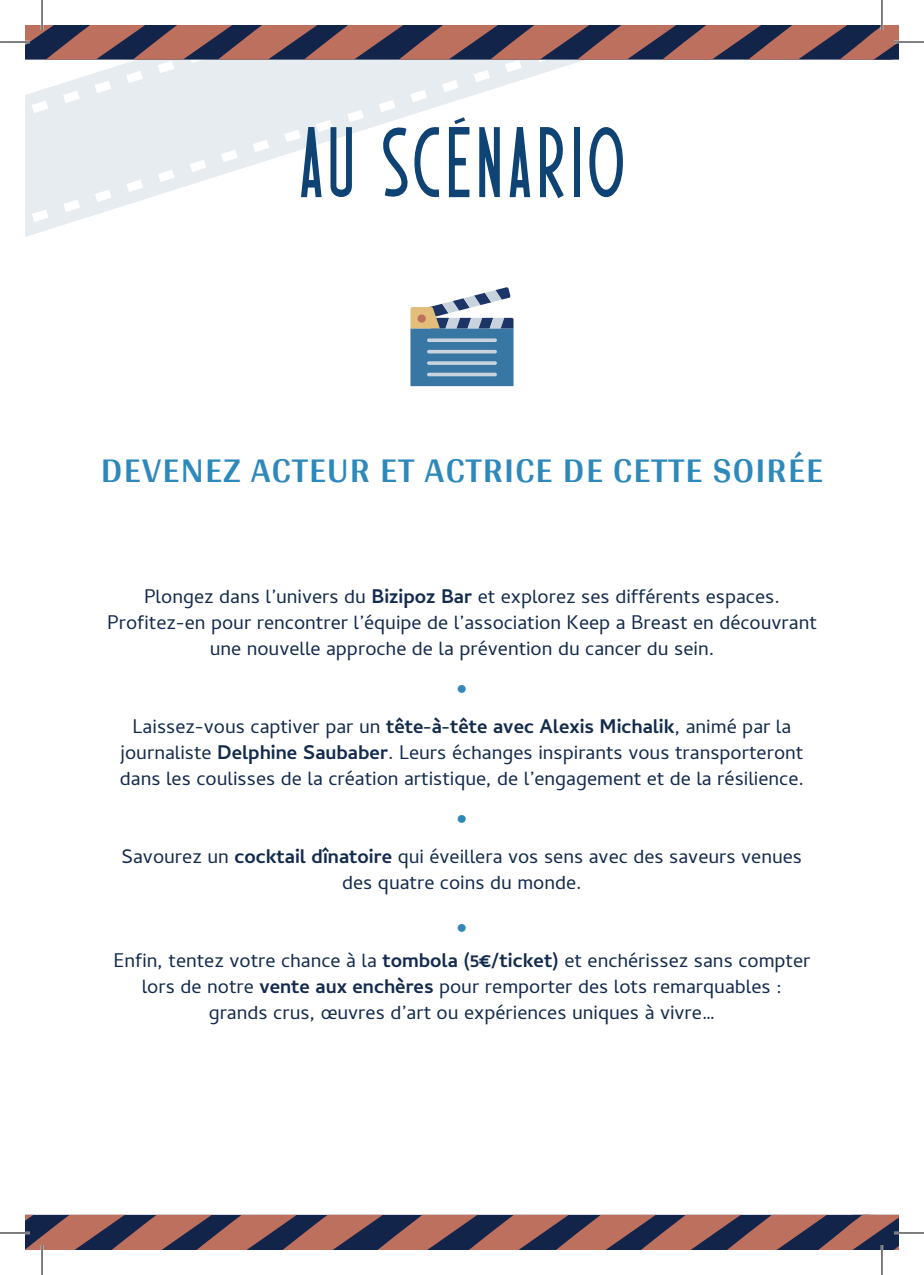
<style>
.page{position:relative;width:924px;height:1275px;background:#fff}
.page>*{position:absolute;margin:0;border:0;box-sizing:border-box;transform-origin:0 0}
.t1{font:100px "Sombeto";letter-spacing:.05em;color:#0f4374}
.t2{font:700 36px "Arya";letter-spacing:.035em;color:#2d88bc}
.t3{font:24px "Cambay";color:#2d88bc}
.t4{font:20px/26px "Cambay";color:#132a4d;text-align:center}
.s1{font-weight:700}
</style>
<div class="page">
<svg style="left:25px;top:60px;width:559px;height:177px"></svg>
<svg style="left:25px;top:25px;width:873px;height:35px"></svg>
<svg style="left:454px;top:117px;width:11px;height:7px"></svg>
<svg style="left:410px;top:287px;width:103px;height:99px"></svg>
<svg style="left:427px;top:338px;width:69px;height:4px"></svg>
<hr style="left:427px;top:350px;width:69px;height:3px;background:#c8d3dd;border-radius:2px">
<svg style="left:427px;top:361px;width:69px;height:4px"></svg>
<hr style="left:427px;top:373px;width:69px;height:3px;background:#c8d3dd;border-radius:2px">
<div style="left:417px;top:314px;width:8px;height:9px;background:#bd705e;border-radius:50%"></div>
<svg style="left:25px;top:1214px;width:873px;height:36px"></svg>
<hr style="left:0;top:41px;width:30px;height:2px;background:#fff">
<hr style="left:893px;top:41px;width:30px;height:2px;background:#fff">
<hr style="left:0;top:1231px;width:30px;height:3px;background:#fff">
<hr style="left:893px;top:1231px;width:30px;height:3px;background:#fff">
<hr style="left:41px;top:0;width:2px;height:30px;background:#fff">
<hr style="left:41px;top:1245px;width:2px;height:30px;background:#fff">
<hr style="left:880px;top:0;width:2px;height:30px;background:#fff">
<hr style="left:880px;top:1245px;width:2px;height:30px;background:#fff">
<hr style="left:0;top:42px;width:30px;height:1px;background:#000">
<hr style="left:893px;top:42px;width:30px;height:1px;background:#000">
<hr style="left:0;top:1232px;width:30px;height:1px;background:#000">
<hr style="left:893px;top:1232px;width:30px;height:1px;background:#000">
<hr style="left:42px;top:0;width:1px;height:30px;background:#000">
<hr style="left:42px;top:1245px;width:1px;height:30px;background:#000">
<hr style="left:881px;top:0;width:1px;height:30px;background:#000">
<hr style="left:881px;top:1245px;width:1px;height:30px;background:#000">
<h1 class="t1" style="left:299px;top:119px;width:326px">AU SCÉNARIO</h1>
<h2 class="t2" style="left:101px;top:448px;width:723px">DEVENEZ ACTEUR ET ACTRICE DE CETTE SOIRÉE</h2>
<p class="t4" style="left:107px;top:583px;width:711px">Plongez dans l’univers du <span class="s1">Bizipoz Bar</span> et explorez ses différents espaces.<br>Profitez-en pour rencontrer l’équipe de l’association Keep a Breast en découvrant une nouvelle approche de la prévention du cancer du sein.</p>
<p class="t3" style="left:454px;top:675px;width:18px">•</p>
<p class="t4" style="left:120px;top:713px;width:685px">Laissez-vous captiver par un <span class="s1">tête-à-tête avec Alexis Michalik</span>, animé par la journaliste <span class="s1">Delphine Saubaber</span>. Leurs échanges inspirants vous transporteront dans les coulisses de la création artistique, de l’engagement et de la résilience.</p>
<p class="t3" style="left:454px;top:805px;width:18px">•</p>
<p class="t4" style="left:121px;top:843px;width:681px">Savourez un <span class="s1">cocktail dînatoire</span> qui éveillera vos sens avec des saveurs venues des quatre coins du monde.</p>
<p class="t3" style="left:454px;top:914px;width:18px">•</p>
<p class="t4" style="left:113px;top:947px;width:698px">Enfin, tentez votre chance à la <span class="s1">tombola (5€/ticket)</span> et enchérissez sans compter lors de notre <span class="s1">vente aux enchères</span> pour remporter des lots remarquables : grands crus, œuvres d’art ou expériences uniques à vivre…</p>
</div>
